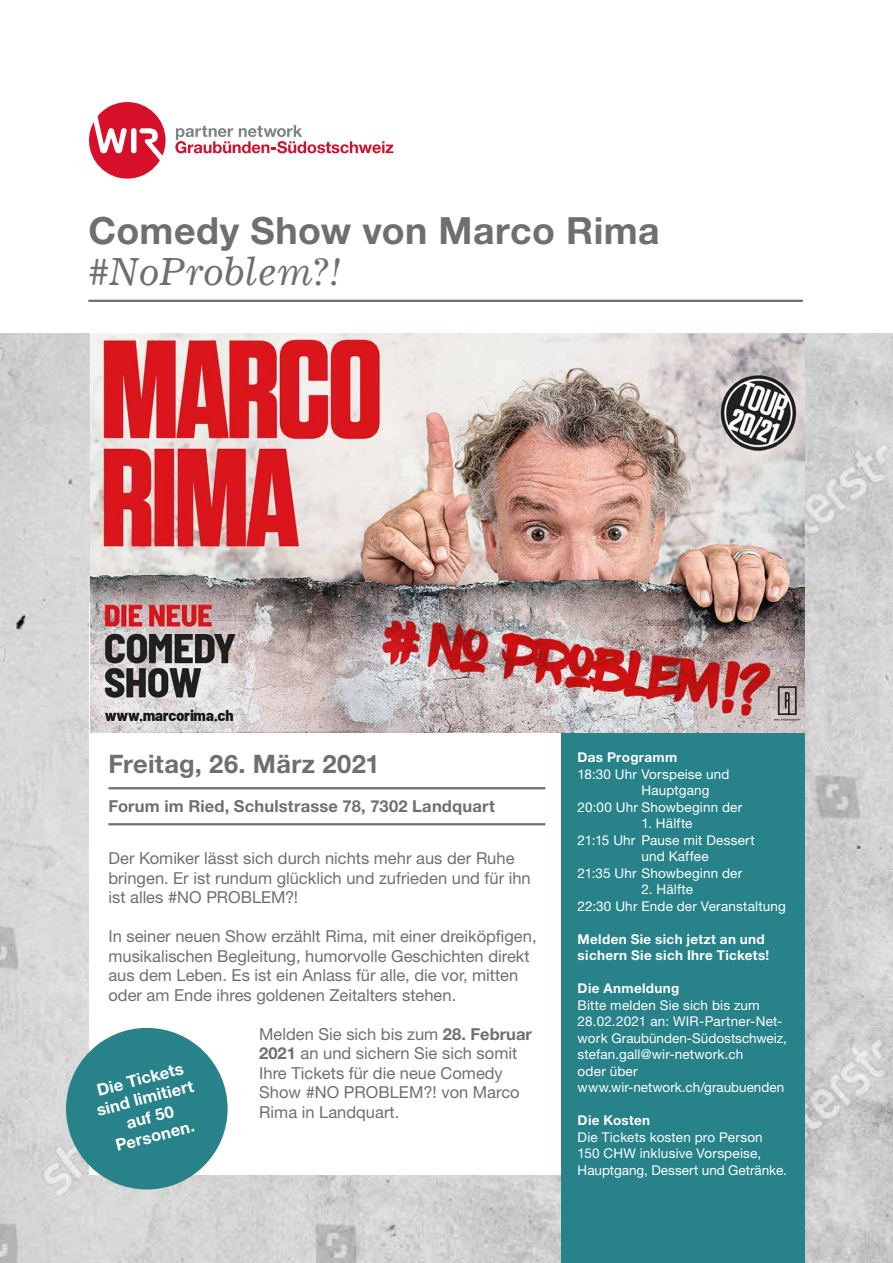
<style>
.page{position:relative;width:893px;height:1263px;background:#fff}
.page>*{position:absolute;margin:0;border:0;box-sizing:border-box;transform-origin:0 0}
.t1{font:700 37.5px "Helvetica Neue LT Std";letter-spacing:.01em;color:#706f6f}
.t2{font:italic 37.5px "Corona LT";letter-spacing:.005em;color:#706f6f}
.t3{font:700 25.5px "Helvetica Neue LT Std";letter-spacing:.015em;color:#706f6f}
.t4{font:16.5px/19.5px "Helvetica Neue LT Std";color:#706f6f}
.t5{font:700 16.5px "Helvetica Neue LT Std";letter-spacing:.01em;color:#706f6f}
.t6{font:700 16.5px/19.5px "Helvetica Neue LT Std";color:#fff;text-align:center}
.t7{font:13.5px/16.5px "Helvetica Neue LT Std";letter-spacing:.015em;color:#fff}
.t8{font:700 13.5px/16.5px "Helvetica Neue LT Std";letter-spacing:.025em;color:#fff}
.s1{font-weight:700}
</style>
<div class="page">
<svg style="left:89px;top:102px;width:77px;height:77px"></svg>
<svg style="left:175px;top:125px;width:218px;height:28px"></svg>
<hr style="left:88px;top:300px;width:715px;height:2px;background:#706f6f">
<img style="left:0;top:333px;width:893px;height:930px">
<div style="left:89px;top:603px;width:715px;height:572px;background:#fff"></div>
<hr style="left:108px;top:787px;width:437px;height:2px;background:#706f6f">
<hr style="left:108px;top:823px;width:437px;height:2px;background:#706f6f">
<div style="left:561px;top:729px;width:243px;height:534px;background:#27828a"></div>
<img style="left:90px;top:333px;width:714px;height:400px">
<div style="left:66px;top:1028px;width:162px;height:161px;background:#27828a;border-radius:50%"></div>
<h1 class="t1" style="left:88px;top:208px;width:573px">Comedy Show von Marco Rima</h1>
<h1 class="t2" style="left:88px;top:249px;width:256px">#NoProblem?!</h1>
<h2 class="t3" style="left:108px;top:748px;width:273px">Freitag, 26. März 2021</h2>
<p class="t5" style="left:108px;top:796px;width:388px">Forum im Ried, Schulstrasse 78, 7302 Landquart</p>
<p class="t4" style="left:108px;top:848px;width:424px">Der Komiker lässt sich durch nichts mehr aus der Ruhe bringen. Er ist rundum glücklich und zufrieden und für ihn ist alles #NO PROBLEM?!</p>
<p class="t4" style="left:108px;top:926px;width:430px">In seiner neuen Show erzählt Rima, mit einer dreiköpfigen, musikalischen Begleitung, humorvolle Geschichten direkt aus dem Leben. Es ist ein Anlass für alle, die vor, mitten oder am Ende ihres goldenen Zeitalters stehen.</p>
<p class="t4" style="left:259px;top:1024px;width:274px">Melden Sie sich bis zum <span class="s1">28. Februar<br>2021</span> an und sichern Sie sich somit<br>Ihre Tickets für die neue Comedy<br>Show #NO PROBLEM?! von Marco<br>Rima in Landquart.</p>
<p class="t6" style="left:89px;top:1082px;width:101px;rotate:-15deg">Die Tickets sind limitiert auf 50<br>Personen.</p>
<p class="t8" style="left:578px;top:749px;width:101px">Das Programm</p>
<p class="t7" style="left:578px;top:765px;width:153px">18:30 Uhr Vorspeise und</p>
<p class="t7" style="left:641px;top:782px;width:70px">Hauptgang</p>
<p class="t7" style="left:578px;top:798px;width:166px">20:00 Uhr Showbeginn der</p>
<p class="t7" style="left:641px;top:815px;width:53px">1. Hälfte</p>
<p class="t7" style="left:578px;top:831px;width:178px">21:15 Uhr Pause mit Dessert</p>
<p class="t7" style="left:641px;top:848px;width:69px">und Kaffee</p>
<p class="t7" style="left:578px;top:864px;width:166px">21:35 Uhr Showbeginn der</p>
<p class="t7" style="left:578px;top:881px;width:210px;text-indent:64px">2. Hälfte<br>22:30 Uhr Ende der Veranstaltung</p>
<p class="t8" style="left:578px;top:930px;width:193px">Melden Sie sich jetzt an und sichern Sie sich Ihre Tickets!</p>
<p class="t8" style="left:578px;top:980px;width:103px">Die Anmeldung</p>
<p class="t7" style="left:578px;top:996px;width:211px">Bitte melden Sie sich bis zum<br>28.02.2021 an: WIR-Partner-Net&shy;work Graubünden-Südostschweiz, stefan.gall@wir-network.ch<br>oder über www.wir-network.ch/graubuenden</p>
<p class="t8" style="left:578px;top:1112px;width:74px">Die Kosten</p>
<p class="t7" style="left:578px;top:1128px;width:211px">Die Tickets kosten pro Person<br>150 CHW inklusive Vorspeise,<br>Hauptgang, Dessert und Getränke.</p>
</div>
